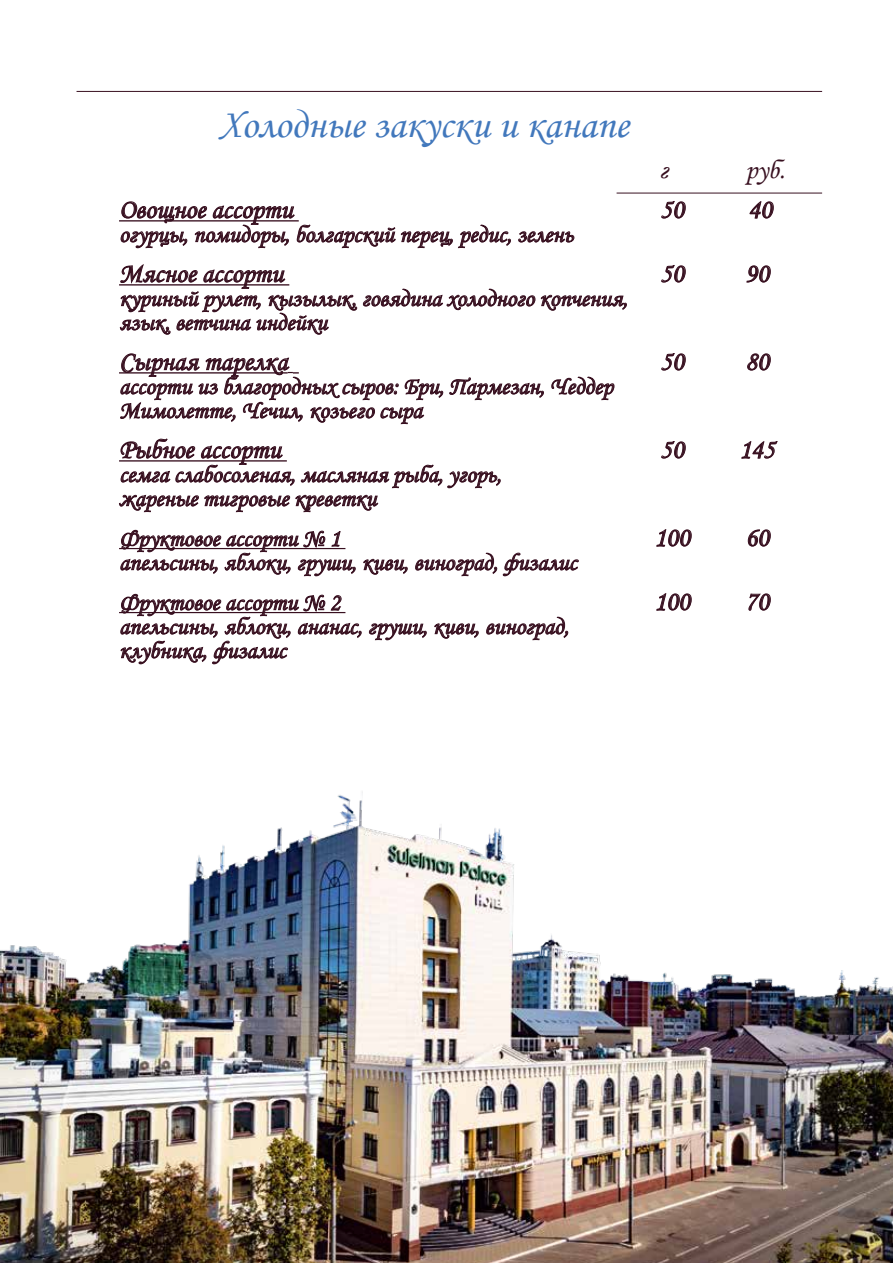
<style>
.page{position:relative;width:893px;height:1263px;background:#fff}
.page>*{position:absolute;margin:0;border:0;box-sizing:border-box;transform-origin:0 0}
.t1{font:40.5px "Monotype Corsiva";color:#4278bc}
.t2{font:27px "Monotype Corsiva";color:#381020}
.t3{font:24px/24px "Monotype Corsiva";color:#381020}
</style>
<div class="page">
<img style="left:0;top:791px;width:893px;height:472px">
<hr style="left:77px;top:91px;width:745px;height:1px;background:#381020">
<hr style="left:119px;top:220px;width:180px;height:2px;background:#381020">
<hr style="left:119px;top:284px;width:170px;height:2px;background:#381020">
<hr style="left:119px;top:372px;width:169px;height:2px;background:#381020">
<hr style="left:119px;top:460px;width:168px;height:2px;background:#381020">
<hr style="left:119px;top:548px;width:226px;height:1px;background:#381020">
<hr style="left:119px;top:612px;width:226px;height:1px;background:#381020">
<svg style="left:661px;top:201px;width:25px;height:17px"></svg>
<svg style="left:750px;top:201px;width:24px;height:17px"></svg>
<svg style="left:121px;top:202px;width:390px;height:46px"></svg>
<svg style="left:518px;top:231px;width:56px;height:11px"></svg>
<svg style="left:661px;top:265px;width:25px;height:17px"></svg>
<svg style="left:747px;top:265px;width:24px;height:17px"></svg>
<svg style="left:363px;top:289px;width:172px;height:21px"></svg>
<svg style="left:541px;top:295px;width:86px;height:15px"></svg>
<svg style="left:120px;top:264px;width:237px;height:70px"></svg>
<svg style="left:661px;top:353px;width:25px;height:17px"></svg>
<svg style="left:747px;top:353px;width:24px;height:17px"></svg>
<svg style="left:449px;top:378px;width:95px;height:22px"></svg>
<svg style="left:552px;top:377px;width:62px;height:23px"></svg>
<svg style="left:120px;top:353px;width:323px;height:71px"></svg>
<svg style="left:661px;top:441px;width:25px;height:17px"></svg>
<svg style="left:741px;top:441px;width:36px;height:17px"></svg>
<svg style="left:121px;top:439px;width:173px;height:47px"></svg>
<svg style="left:301px;top:465px;width:199px;height:23px"></svg>
<svg style="left:119px;top:495px;width:259px;height:17px"></svg>
<svg style="left:656px;top:529px;width:35px;height:17px"></svg>
<svg style="left:748px;top:530px;width:23px;height:16px"></svg>
<svg style="left:121px;top:530px;width:234px;height:46px"></svg>
<svg style="left:363px;top:559px;width:44px;height:15px"></svg>
<svg style="left:415px;top:553px;width:82px;height:23px"></svg>
<svg style="left:503px;top:553px;width:76px;height:23px"></svg>
<svg style="left:656px;top:593px;width:35px;height:17px"></svg>
<svg style="left:749px;top:594px;width:22px;height:17px"></svg>
<svg style="left:369px;top:623px;width:58px;height:17px"></svg>
<svg style="left:434px;top:623px;width:44px;height:15px"></svg>
<svg style="left:486px;top:617px;width:82px;height:23px"></svg>
<svg style="left:121px;top:594px;width:240px;height:70px"></svg>
<hr style="left:617px;top:193px;width:205px;height:1px;background:#381020">
<h1 class="t1" style="left:219px;top:100px;width:412px">Холодные закуски и канапе</h1>
<p class="t2" style="left:659px;top:153px;width:11px">г</p>
<p class="t2" style="left:746px;top:153px;width:41px">руб.</p>
<p class="t2" style="left:119px;top:193px;width:175px">Овощное ассорти</p>
<p class="t2" style="left:660px;top:193px;width:25px">50</p>
<p class="t2" style="left:748px;top:193px;width:25px">40</p>
<p class="t3" style="left:119px;top:222px;width:456px">огурцы, помидоры, болгарский перец, редис, зелень</p>
<p class="t2" style="left:119px;top:257px;width:166px">Мясное ассорти</p>
<p class="t2" style="left:660px;top:257px;width:25px">50</p>
<p class="t2" style="left:745px;top:257px;width:25px">90</p>
<p class="t3" style="left:119px;top:286px;width:510px">куриный рулет, кызылык, говядина холодного копчения, язык, ветчина индейки</p>
<p class="t2" style="left:119px;top:345px;width:170px">Сырная тарелка</p>
<p class="t2" style="left:660px;top:345px;width:25px">50</p>
<p class="t2" style="left:745px;top:345px;width:25px">80</p>
<p class="t3" style="left:119px;top:374px;width:495px">ассорти из благородных сыров: Бри, Пармезан, Чеддер<br>Мимолетте, Чечил, козьего сыра</p>
<p class="t2" style="left:119px;top:433px;width:163px">Рыбное ассорти</p>
<p class="t2" style="left:660px;top:433px;width:25px">50</p>
<p class="t2" style="left:739px;top:433px;width:37px">145</p>
<p class="t3" style="left:119px;top:462px;width:384px">семга слабосоленая, масляная рыба, угорь, жареные тигровые креветки</p>
<p class="t3" style="left:119px;top:526px;width:223px">Фруктовое ассорти № 1</p>
<p class="t2" style="left:654px;top:521px;width:37px">100</p>
<p class="t2" style="left:745px;top:521px;width:25px">60</p>
<p class="t3" style="left:119px;top:542px;width:459px;line-height:40px">апельсины, яблоки, груши, киви, виноград, физалис<br>Фруктовое ассорти № 2</p>
<p class="t2" style="left:654px;top:585px;width:37px">100</p>
<p class="t2" style="left:745px;top:585px;width:25px">70</p>
<p class="t3" style="left:119px;top:614px;width:451px">апельсины, яблоки, ананас, груши, киви, виноград, клубника, физалис</p>
</div>
